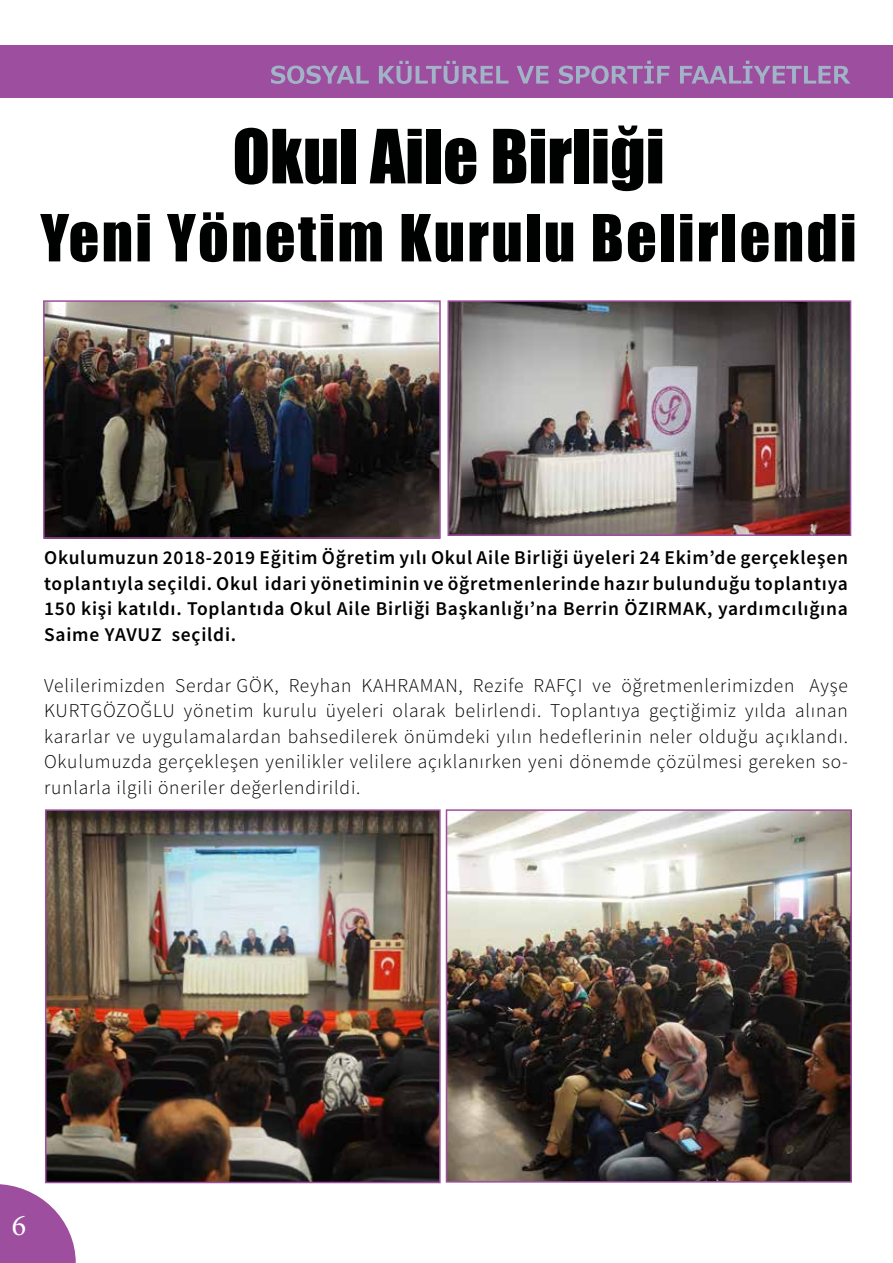
<style>
.page{position:relative;width:893px;height:1263px;background:#fff}
.page>*{position:absolute;margin:0;border:0;box-sizing:border-box;transform-origin:0 0}
.t1{font:69px "Impact";color:#000101}
.t2{font:60px "Impact";letter-spacing:.04em;color:#000101}
.t3{font:30px "Minion Pro";color:#fff}
.t4{font:300 19.5px/25.5px "Source Sans Pro";letter-spacing:.04em;color:#000;text-align:justify}
.t5{font:600 19.5px/25.5px "Source Sans Pro";letter-spacing:.04em;color:#000;text-align:justify}
</style>
<div class="page">
<svg style="left:0;top:1184px;width:76px;height:79px"></svg>
<img style="left:46px;top:303px;width:392px;height:233px">
<div style="left:43px;top:300px;width:398px;height:239px;border:2px solid #9e4e9e"></div>
<img style="left:450px;top:303px;width:398px;height:230px">
<div style="left:447px;top:300px;width:404px;height:236px;border:2px solid #9e4e9e"></div>
<img style="left:48px;top:812px;width:390px;height:368px">
<div style="left:45px;top:809px;width:396px;height:374px;border:2px solid #9e4e9e"></div>
<img style="left:449px;top:812px;width:400px;height:367px">
<div style="left:446px;top:809px;width:406px;height:373px;border:2px solid #9e4e9e"></div>
<div style="left:0;top:45px;width:893px;height:53px;background:#9e4e9e"></div>
<svg style="left:680px;top:61px;width:170px;height:23px"></svg>
<svg style="left:271px;top:61px;width:399px;height:23px"></svg>
<h1 class="t1" style="left:232px;top:103px;width:434px">Okul Aile Birliği</h1>
<h2 class="t2" style="left:41px;top:191px;width:817px">Yeni Yönetim Kurulu Belirlendi</h2>
<p class="t5" style="left:44px;top:545px;width:805px">Okulumuzun 2018-2019 Eğitim Öğretim yılı Okul Aile Birliği üyeleri 24 Ekim’de gerçekleşen toplantıyla seçildi. Okul idari yönetiminin ve öğretmenlerinde hazır bulunduğu toplantıya 150 kişi katıldı. Toplantıda Okul Aile Birliği Başkanlığı’na Berrin ÖZIRMAK, yardımcılığına Saime YAVUZ seçildi.</p>
<p class="t4" style="left:44px;top:673px;width:805px">Velilerimizden Serdar GÖK, Reyhan KAHRAMAN, Rezife RAFÇI ve öğretmenlerimizden Ayşe KURTGÖZOĞLU yönetim kurulu üyeleri olarak belirlendi. Toplantıya geçtiğimiz yılda alınan kararlar ve uygulamalardan bahsedilerek önümdeki yılın hedeflerinin neler olduğu açıklandı.<br>Okulumuzda gerçekleşen yenilikler velilere açıklanırken yeni dönemde çözülmesi gereken so&shy;runlarla ilgili öneriler değerlendirildi.</p>
<h3 class="t3" style="left:12px;top:1205px;width:16px">6</h3>
</div>
